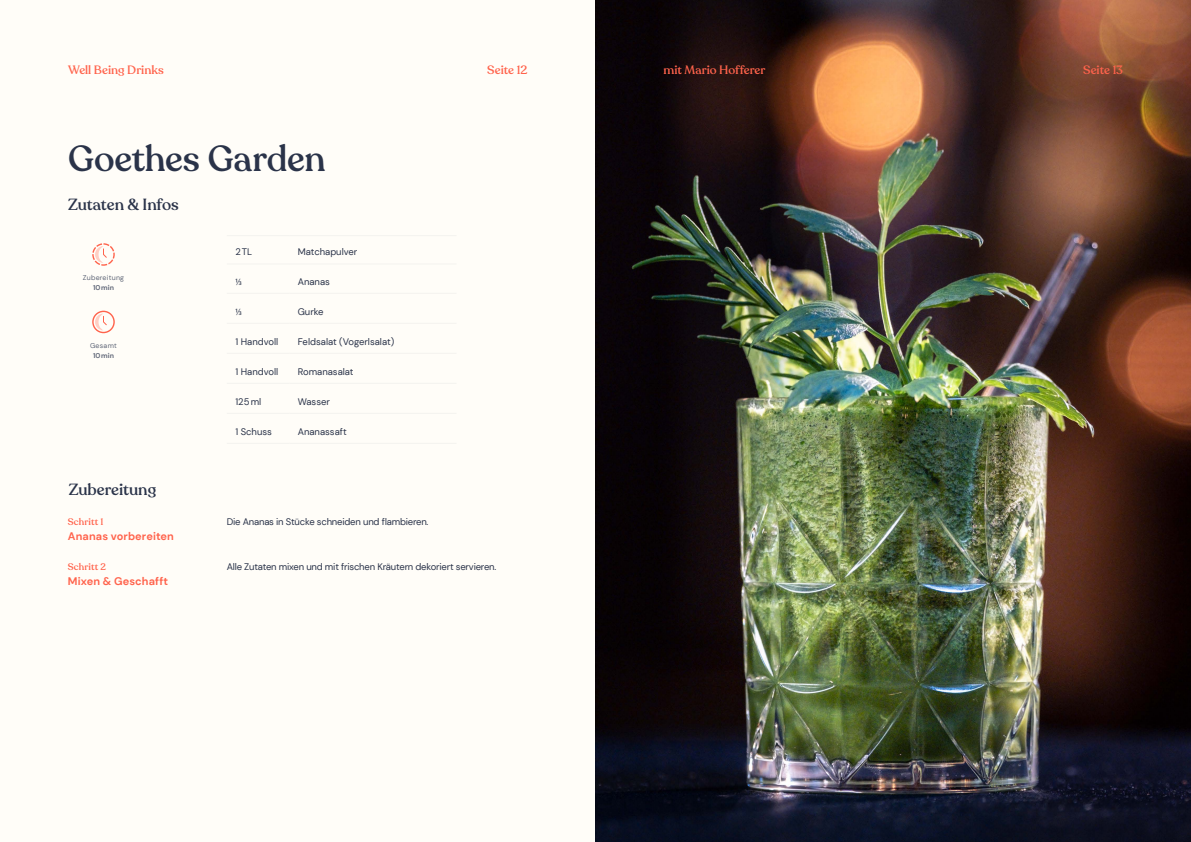
<style>
.page{position:relative;width:1191px;height:842px;background:#fff}
.page>*{position:absolute;margin:0;border:0;box-sizing:border-box;transform-origin:0 0}
.t1{font:500 36px "Recoleta";letter-spacing:-.005em;color:#2a3349}
.t2{font:500 16px "Recoleta";letter-spacing:-.005em;color:#2a3349}
.t3{font:500 12px "Recoleta";color:#ff634c}
.t4{font:700 11px "DM Sans";letter-spacing:.01em;color:#ff634c}
.t5{font:9.5px "DM Sans";letter-spacing:-.02em;color:#2a3349}
.t6{font:9.5px "DM Sans";color:#2a3349}
.t7{font:500 9.5px "Recoleta";letter-spacing:.015em;color:#ff634c}
.t8{font:9.5px "Myriad Pro";color:#2a3349}
.t9{font:7px "DM Sans";letter-spacing:.035em;color:#5f6677}
.t10{font:700 7px "DM Sans";color:#5f6677}
</style>
<div class="page">
<div style="left:0;top:0;width:595px;height:842px;background:#fffdf8"></div>
<img style="left:596px;top:0;width:595px;height:842px">
<hr style="left:227px;top:263px;width:62px;height:1px;background:#f4f3ef">
<hr style="left:289px;top:263px;width:167px;height:1px;background:#f4f3ef">
<hr style="left:227px;top:293px;width:62px;height:1px;background:#f4f3ef">
<hr style="left:289px;top:293px;width:167px;height:1px;background:#f4f3ef">
<hr style="left:227px;top:323px;width:62px;height:1px;background:#f4f3ef">
<hr style="left:289px;top:323px;width:167px;height:1px;background:#f4f3ef">
<hr style="left:227px;top:353px;width:62px;height:1px;background:#f4f3ef">
<hr style="left:289px;top:353px;width:167px;height:1px;background:#f4f3ef">
<hr style="left:227px;top:383px;width:62px;height:1px;background:#f4f3ef">
<hr style="left:289px;top:383px;width:167px;height:1px;background:#f4f3ef">
<hr style="left:227px;top:413px;width:62px;height:1px;background:#f4f3ef">
<hr style="left:289px;top:413px;width:167px;height:1px;background:#f4f3ef">
<hr style="left:227px;top:443px;width:62px;height:1px;background:#f4f3ef">
<hr style="left:289px;top:443px;width:167px;height:1px;background:#f4f3ef">
<hr style="left:227px;top:235px;width:62px;height:1px;background:#f4f3ef">
<hr style="left:289px;top:235px;width:167px;height:1px;background:#f4f3ef">
<div style="left:92px;top:243px;width:23px;height:23px;border:1px dashed #ff634c;border-radius:50%"></div>
<svg style="left:95px;top:246px;width:12px;height:17px"></svg>
<div style="left:92px;top:311px;width:23px;height:22px;border:1px solid #ff634c;border-radius:50%"></div>
<svg style="left:95px;top:313px;width:12px;height:17px"></svg>
<p class="t3" style="left:68px;top:63px;width:97px">Well Being Drinks</p>
<p class="t3" style="left:487px;top:63px;width:42px">Seite 12</p>
<p class="t3" style="left:663px;top:63px;width:103px">mit Mario Hofferer</p>
<p class="t3" style="left:1083px;top:63px;width:41px">Seite 13</p>
<h1 class="t1" style="left:68px;top:137px;width:259px">Goethes Garden</h1>
<h2 class="t2" style="left:68px;top:194px;width:112px">Zutaten &amp; Infos</h2>
<p class="t9" style="left:83px;top:273px;width:43px">Zubereitung</p>
<p class="t10" style="left:93px;top:283px;width:22px">10min</p>
<p class="t9" style="left:90px;top:341px;width:28px">Gesamt</p>
<p class="t10" style="left:93px;top:351px;width:22px">10min</p>
<h2 class="t2" style="left:69px;top:479px;width:89px">Zubereitung</h2>
<p class="t7" style="left:68px;top:516px;width:37px">Schritt 1</p>
<p class="t4" style="left:68px;top:529px;width:107px">Ananas vorbereiten</p>
<p class="t7" style="left:68px;top:561px;width:39px">Schritt 2</p>
<p class="t4" style="left:68px;top:574px;width:102px">Mixen &amp; Geschafft</p>
<p class="t5" style="left:235px;top:246px;width:18px">2TL</p>
<p class="t6" style="left:298px;top:246px;width:61px">Matchapulver</p>
<p class="t8" style="left:235px;top:276px;width:8px">1/3</p>
<p class="t5" style="left:298px;top:276px;width:34px">Ananas</p>
<p class="t8" style="left:235px;top:306px;width:8px">1/3</p>
<p class="t5" style="left:298px;top:306px;width:27px">Gurke</p>
<p class="t6" style="left:235px;top:336px;width:44px">1 Handvoll</p>
<p class="t6" style="left:298px;top:336px;width:98px">Feldsalat (Vogerlsalat)</p>
<p class="t6" style="left:235px;top:366px;width:44px">1 Handvoll</p>
<p class="t6" style="left:298px;top:366px;width:57px">Romanasalat</p>
<p class="t5" style="left:235px;top:396px;width:27px">125ml</p>
<p class="t5" style="left:298px;top:396px;width:34px">Wasser</p>
<p class="t5" style="left:235px;top:426px;width:38px">1 Schuss</p>
<p class="t6" style="left:298px;top:426px;width:50px">Ananassaft</p>
<p class="t5" style="left:227px;top:516px;width:203px">Die Ananas in Stücke schneiden und flambieren.</p>
<p class="t5" style="left:227px;top:561px;width:271px">Alle Zutaten mixen und mit frischen Kräutern dekoriert servieren.</p>
</div>
